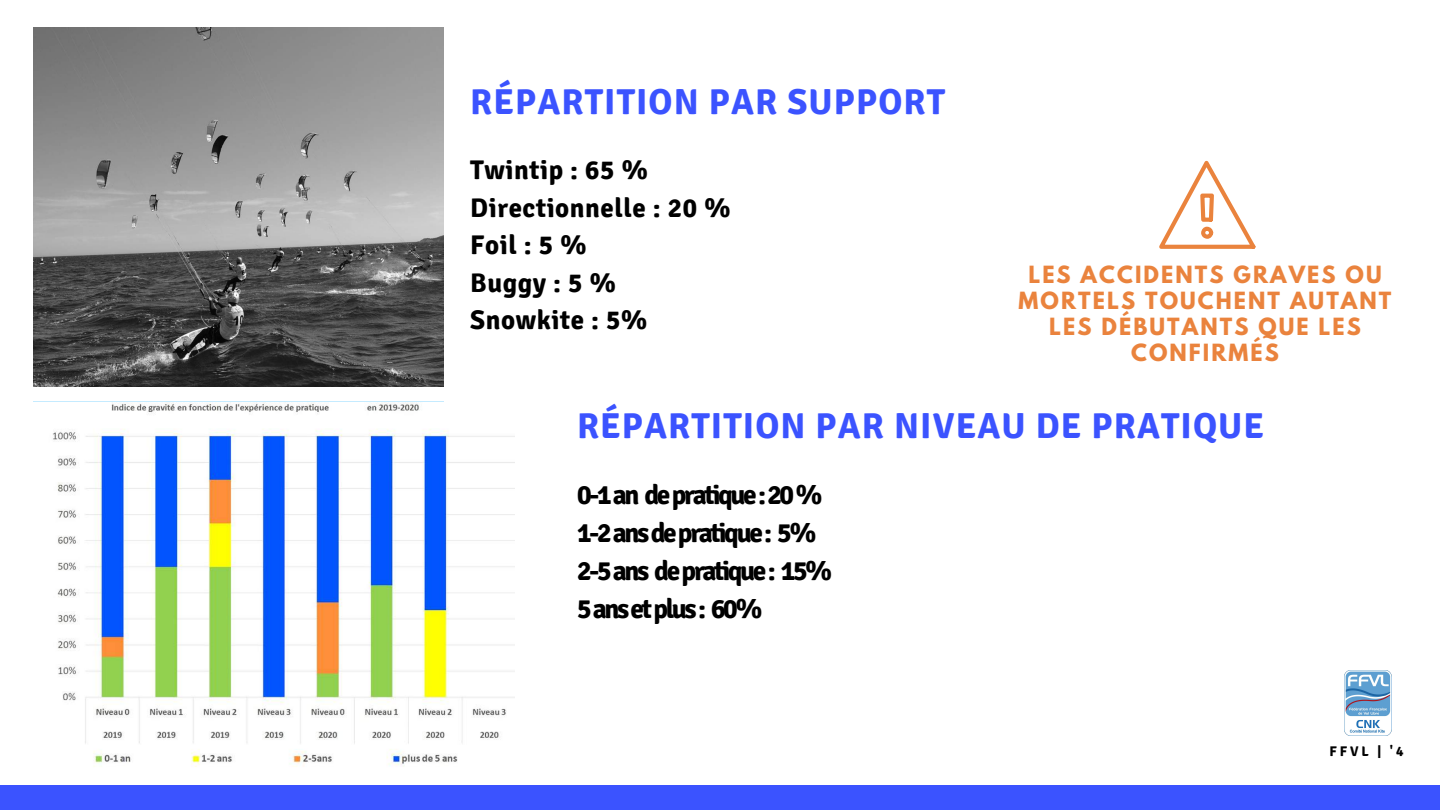
<style>
.page{position:relative;width:1440px;height:810px;background:#fff}
.page>*{position:absolute;margin:0;border:0;box-sizing:border-box;transform-origin:0 0}
.t1{font:700 36px "Signika";letter-spacing:.03em;color:#3b53ff}
.t2{font:700 27.4px/38.1px "Signika";letter-spacing:-.085em;color:#000}
.t3{font:700 27px/37.5px "Signika";letter-spacing:.02em;color:#000}
.t4{font:700 21px/25.9px "League Spartan";letter-spacing:.1em;color:#ea833d;text-align:center}
.t5{font:700 14px "Signika";color:#000}
</style>
<div class="page">
<img style="left:34px;top:27px;width:409px;height:359px">
<div style="left:0;top:785px;width:1440px;height:25px;background:#3b53ff"></div>
<svg style="left:1159px;top:161px;width:97px;height:88px"></svg>
<img style="left:53px;top:402px;width:462px;height:365px">
<img style="left:1344px;top:671px;width:48px;height:64px">
<h1 class="t1" style="left:470px;top:80px;width:476px">RÉPARTITION PAR SUPPORT</h1>
<p class="t3" style="left:470px;top:152px;width:262px">Twintip : 65 %<br>Directionnelle : 20 %<br>Foil : 5 %<br>Buggy : 5 %<br>Snowkite : 5%</p>
<p class="t4" style="left:1019px;top:264px;width:374px">LES ACCIDENTS GRAVES OU<br>MORTELS TOUCHENT AUTANT<br>LES DÉBUTANTS QUE LES<br>CONFIRMÉS</p>
<h1 class="t1" style="left:577px;top:404px;width:689px">RÉPARTITION PAR NIVEAU DE PRATIQUE</h1>
<p class="t2" style="left:577px;top:476px;width:257px">0-1an depratique:20%<br>1-2ansdepratique: 5%<br>2-5ans depratique: 15%<br>5ansetplus: 60%</p>
<p class="t5" style="left:1330px;top:743px;width:75px">FFVL | '4</p>
</div>
